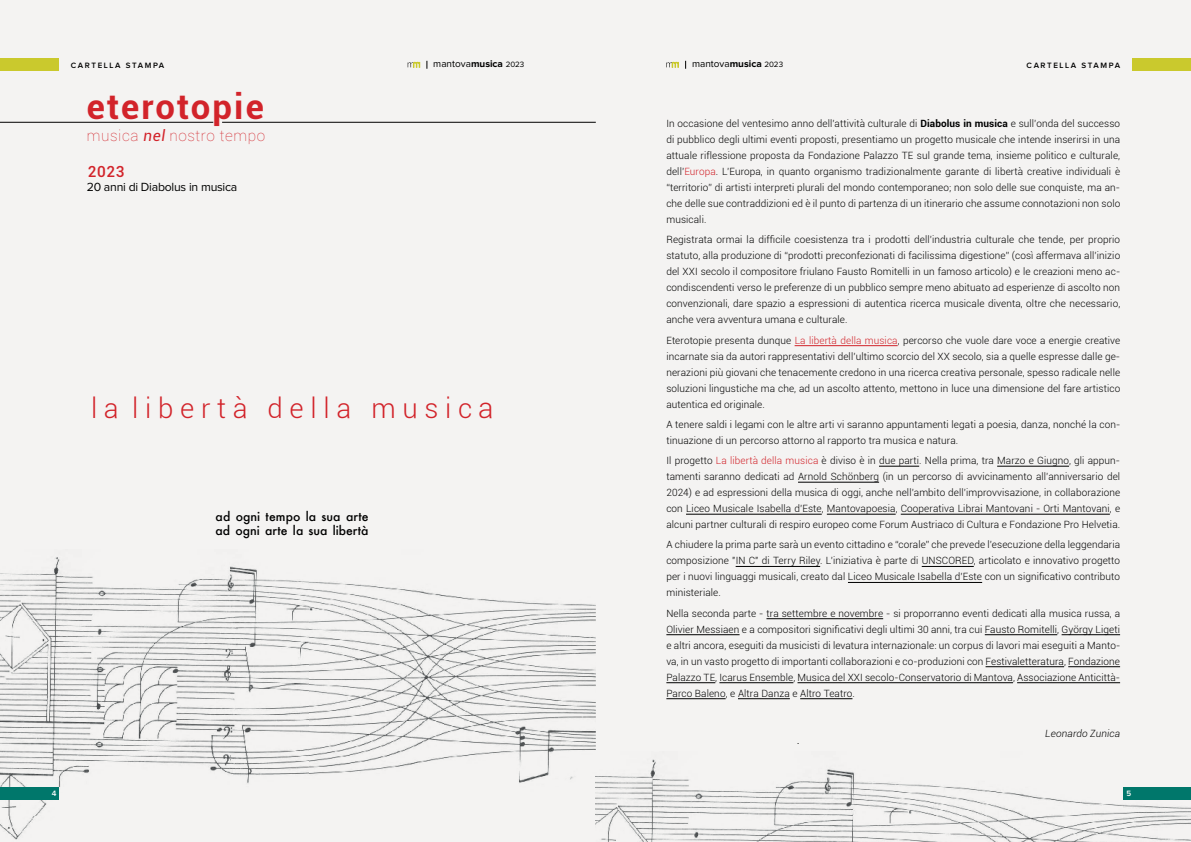
<style>
.page{position:relative;width:1191px;height:842px;background:#fff}
.page>*{position:absolute;margin:0;border:0;box-sizing:border-box;transform-origin:0 0}
.t1{font:700 34.7px "Roboto";letter-spacing:.06em;color:#d2232a}
.t2{font:300 27.5px "Roboto";color:#d2232a}
.t3{font:100 15.3px "Roboto";letter-spacing:.04em;color:#d2232a}
.t4{font:500 15.3px "Roboto";color:#d2232a}
.t5{font:300 12.3px "Roboto";color:#000}
.t6{font:500 12.2px/14.7px "Futura";color:#000}
.t7{font:12.2px "Proxima Nova";letter-spacing:-.02em;color:#000}
.t8{font:300 10px/16px "Roboto";letter-spacing:.01em;color:#000;text-align:justify}
.t9{font:10px "Proxima Nova";color:#000}
.t10{font:italic 300 10px "Roboto";letter-spacing:.01em;color:#000}
.t11{font:600 8px "Proxima Nova";letter-spacing:.2em;color:#000}
.t12{font:600 8px "Proxima Nova";color:#fff}
.s1{font-weight:700}
.s2{font-size:8px}
.s3{font-weight:400;font-style:italic}
.s4{font-size:28.6px}
.s5{color:#d2232a}
</style>
<div class="page">
<div style="left:0;top:0;width:596px;height:550px;background:#f4f3f2"></div>
<img style="left:0;top:550px;width:596px;height:292px">
<hr style="left:0;top:122px;width:213px;height:1px;background:#000">
<hr style="left:222px;top:122px;width:374px;height:1px;background:#000">
<div style="left:596px;top:0;width:595px;height:751px;background:#f4f3f2"></div>
<img style="left:596px;top:751px;width:595px;height:91px">
<hr style="left:794px;top:345px;width:103px;height:1px;background:#d2232a">
<hr style="left:879px;top:466px;width:40px;height:1px;background:#000">
<hr style="left:997px;top:466px;width:72px;height:1px;background:#000">
<hr style="left:798px;top:482px;width:81px;height:1px;background:#000">
<hr style="left:686px;top:514px;width:135px;height:1px;background:#000">
<hr style="left:827px;top:514px;width:68px;height:1px;background:#000">
<hr style="left:900px;top:514px;width:209px;height:1px;background:#000">
<hr style="left:735px;top:566px;width:85px;height:1px;background:#000">
<hr style="left:921px;top:566px;width:52px;height:1px;background:#000">
<hr style="left:848px;top:582px;width:134px;height:1px;background:#000">
<hr style="left:766px;top:618px;width:117px;height:1px;background:#000">
<hr style="left:666px;top:634px;width:73px;height:1px;background:#000">
<hr style="left:984px;top:634px;width:73px;height:1px;background:#000">
<hr style="left:1061px;top:634px;width:59px;height:1px;background:#000">
<hr style="left:985px;top:666px;width:79px;height:1px;background:#000">
<hr style="left:1068px;top:666px;width:52px;height:1px;background:#000">
<hr style="left:666px;top:682px;width:49px;height:1px;background:#000">
<hr style="left:719px;top:682px;width:74px;height:1px;background:#000">
<hr style="left:797px;top:682px;width:216px;height:1px;background:#000">
<hr style="left:1017px;top:682px;width:103px;height:1px;background:#000">
<hr style="left:666px;top:698px;width:59px;height:1px;background:#000">
<hr style="left:738px;top:698px;width:52px;height:1px;background:#000">
<hr style="left:800px;top:698px;width:52px;height:1px;background:#000">
<div style="left:1123px;top:787px;width:68px;height:12px;background:#00776b"></div>
<div style="left:0;top:787px;width:59px;height:12px;background:#00776b"></div>
<div style="left:0;top:58px;width:59px;height:13px;background:#cac92d"></div>
<svg style="left:408px;top:62px;width:12px;height:5px"></svg>
<div style="left:1132px;top:58px;width:59px;height:13px;background:#cac92d"></div>
<svg style="left:666px;top:62px;width:12px;height:5px"></svg>
<p class="t11" style="left:71px;top:61px;width:95px">CARTELLA STAMPA</p>
<p class="t9" style="left:433px;top:60px;width:93px">mantova<span class="s1">musica</span> <span class="s2">2023</span></p>
<p class="t9" style="left:692px;top:60px;width:93px">mantova<span class="s1">musica</span> <span class="s2">2023</span></p>
<p class="t11" style="left:1026px;top:61px;width:95px">CARTELLA STAMPA</p>
<h1 class="t1" style="left:87px;top:92px;width:179px">eterotopie</h1>
<h3 class="t3" style="left:87px;top:129px;width:180px">musica <span class="s3">nel</span> nostro tempo</h3>
<p class="t7" style="left:87px;top:182px;width:152px">20 anni di Diabolus in musica</p>
<h3 class="t4" style="left:88px;top:163px;width:38px">2023</h3>
<h2 class="t2" style="left:91px;top:392px;width:404px">l a l i b e r t à d e l l a m u s i c <span class="s4">a</span></h2>
<p class="t6" style="left:216px;top:510px;width:154px">ad ogni tempo la sua arte ad ogni arte la sua libertà</p>
<p class="t8" style="left:666px;top:116px;width:455px">In occasione del ventesimo anno dell’attività culturale di <span class="s1">Diabolus in musica</span> e sull’onda del successo di pubblico degli ultimi eventi proposti, presentiamo un progetto musicale che intende inserirsi in una attuale riflessione proposta da Fondazione Palazzo TE sul grande tema, insieme politico e culturale, dell’<span class="s5">Europa</span>. L’Europa, in quanto organismo tradizionalmente garante di libertà creative individuali è “territorio” di artisti interpreti plurali del mondo contemporaneo; non solo delle sue conquiste, ma an&shy;che delle sue contraddizioni ed è il punto di partenza di un itinerario che assume connotazioni non solo musicali.</p>
<p class="t8" style="left:666px;top:231px;width:455px">Registrata ormai la difficile coesistenza tra i prodotti dell’industria culturale che tende, per proprio statuto, alla produzione di “prodotti preconfezionati di facilissima digestione” (così affermava all’inizio del XXI secolo il compositore friulano Fausto Romitelli in un famoso articolo) e le creazioni meno ac&shy;condiscendenti verso le preferenze di un pubblico sempre meno abituato ad esperienze di ascolto non convenzionali, dare spazio a espressioni di autentica ricerca musicale diventa, oltre che necessario, anche vera avventura umana e culturale.</p>
<p class="t8" style="left:666px;top:333px;width:455px">Eterotopie presenta dunque <span class="s5">La libertà della musica</span>, percorso che vuole dare voce a energie creative incarnate sia da autori rappresentativi dell’ultimo scorcio del XX secolo, sia a quelle espresse dalle ge&shy;nerazioni più giovani che tenacemente credono in una ricerca creativa personale, spesso radicale nelle soluzioni lingustiche ma che, ad un ascolto attento, mettono in luce una dimensione del fare artistico autentica ed originale.</p>
<p class="t8" style="left:666px;top:417px;width:455px">A tenere saldi i legami con le altre arti vi saranno appuntamenti legati a poesia, danza, nonché la con&shy;tinuazione di un percorso attorno al rapporto tra musica e natura.</p>
<p class="t8" style="left:666px;top:453px;width:455px">Il progetto <span class="s5">La libertà della musica</span> è diviso è in due parti. Nella prima, tra Marzo e Giugno, gli appun&shy;tamenti saranno dedicati ad Arnold Schönberg (in un percorso di avvicinamento all’anniversario del 2024) e ad espressioni della musica di oggi, anche nell’ambito dell’improvvisazione, in collaborazione con Liceo Musicale Isabella d’Este, Mantovapoesia, Cooperativa Librai Mantovani - Orti Mantovani, e alcuni partner culturali di respiro europeo come Forum Austriaco di Cultura e Fondazione Pro Helvetia.</p>
<p class="t8" style="left:666px;top:538px;width:455px">A chiudere la prima parte sarà un evento cittadino e “corale” che prevede l’esecuzione della leggendaria composizione "IN C" di Terry Riley. L’iniziativa è parte di UNSCORED, articolato e innovativo progetto per i nuovi linguaggi musicali, creato dal Liceo Musicale Isabella d’Este con un significativo contributo ministeriale.</p>
<p class="t8" style="left:666px;top:606px;width:455px">Nella seconda parte - tra settembre e novembre - si proporranno eventi dedicati alla musica russa, a Olivier Messiaen e a compositori significativi degli ultimi 30 anni, tra cui Fausto Romitelli, György Ligeti e altri ancora, eseguiti da musicisti di levatura internazionale: un corpus di lavori mai eseguiti a Manto&shy;va, in un vasto progetto di importanti collaborazioni e co-produzioni con Festivaletteratura, Fondazione Palazzo TE, Icarus Ensemble, Musica del XXI secolo-Conservatorio di Mantova, Associazione Anticittà-Parco Baleno, e Altra Danza e Altro Teatro.</p>
<p class="t10" style="left:1045px;top:728px;width:76px">Leonardo Zunica</p>
<p class="t5" style="left:797px;top:733px;width:4px">.</p>
<p class="t12" style="left:52px;top:789px;width:6px">4</p>
<p class="t12" style="left:1126px;top:789px;width:6px">5</p>
</div>
